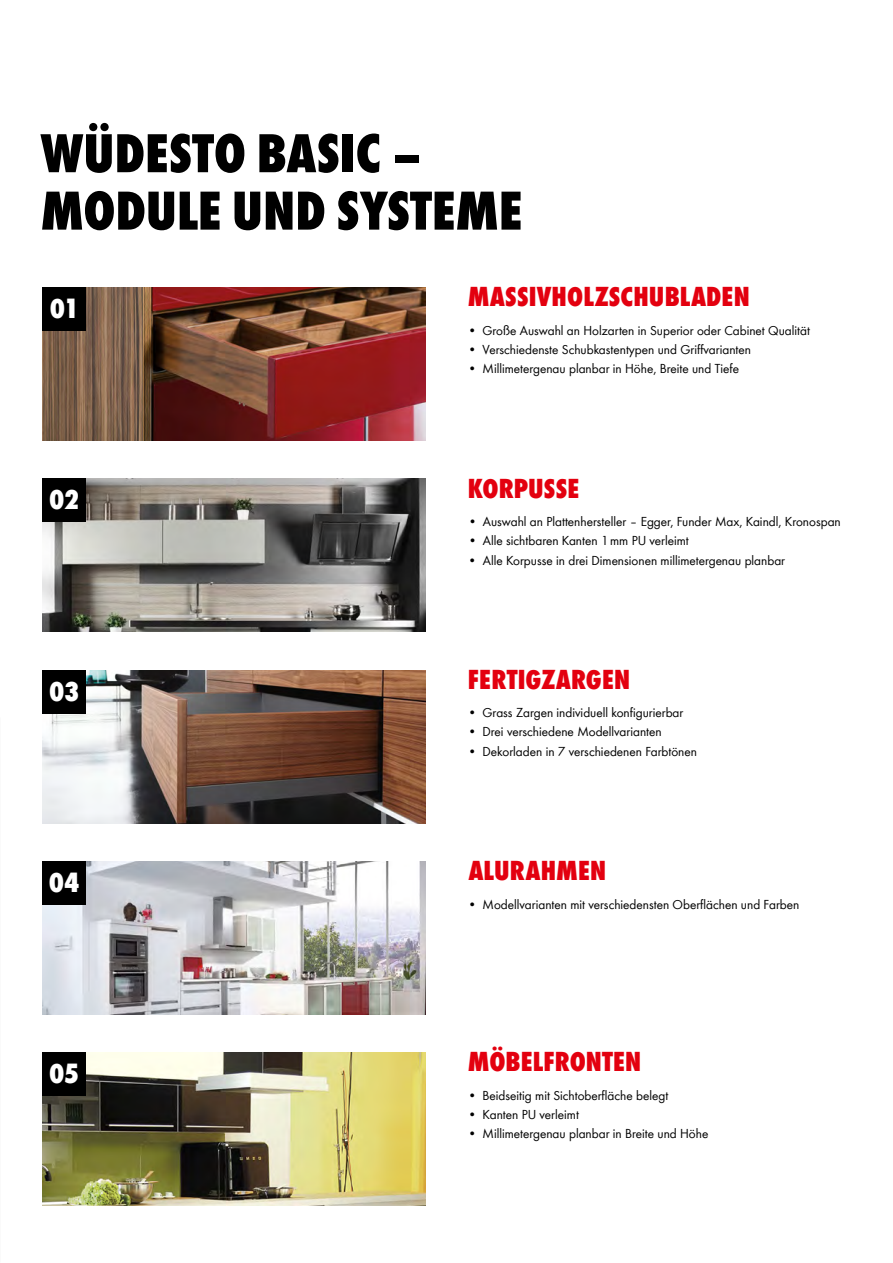
<style>
.page{position:relative;width:893px;height:1263px;background:#fff}
.page>*{position:absolute;margin:0;border:0;box-sizing:border-box;transform-origin:0 0}
.t1{font:800 condensed 57px/57.4px "Wuerth";color:#000}
.t2{font:800 condensed 28.8px "Wuerth";letter-spacing:-.02em;color:#fff}
.t3{font:800 condensed 28.5px "Wuerth";letter-spacing:.005em;color:#e3000f}
.t4{font:13.5px "Wuerth";color:#000}
</style>
<div class="page">
<img style="left:43px;top:287px;width:382px;height:153px">
<img style="left:43px;top:479px;width:382px;height:153px">
<img style="left:43px;top:861px;width:382px;height:153px">
<img style="left:43px;top:670px;width:382px;height:153px">
<img style="left:43px;top:1052px;width:382px;height:153px">
<div style="left:43px;top:287px;width:43px;height:43px;background:#000"></div>
<div style="left:43px;top:479px;width:43px;height:43px;background:#000"></div>
<div style="left:43px;top:670px;width:43px;height:43px;background:#000"></div>
<div style="left:43px;top:861px;width:43px;height:43px;background:#000"></div>
<div style="left:43px;top:1052px;width:43px;height:43px;background:#000"></div>
<h1 class="t1" style="left:40px;top:121px;width:483px">WÜDESTO BASIC –<br>MODULE UND SYSTEME</h1>
<h2 class="t2" style="left:50px;top:288px;width:30px">01</h2>
<h2 class="t2" style="left:49px;top:480px;width:32px">02</h2>
<h2 class="t2" style="left:49px;top:671px;width:32px">03</h2>
<h2 class="t2" style="left:49px;top:862px;width:32px">04</h2>
<h2 class="t2" style="left:49px;top:1053px;width:32px">05</h2>
<h3 class="t3" style="left:468px;top:276px;width:284px">MASSIVHOLZSCHUBLADEN</h3>
<p class="t4" style="left:468px;top:321px;width:344px">• Große Auswahl an Holzarten in Superior oder Cabinet Qualität</p>
<p class="t4" style="left:468px;top:340px;width:285px">• Verschiedenste Schubkastentypen und Griffvarianten</p>
<p class="t4" style="left:468px;top:359px;width:273px">• Millimetergenau planbar in Höhe, Breite und Tiefe</p>
<h3 class="t3" style="left:468px;top:468px;width:113px">KORPUSSE</h3>
<p class="t4" style="left:468px;top:513px;width:374px">• Auswahl an Plattenhersteller – Egger, Funder Max, Kaindl, Kronospan</p>
<p class="t4" style="left:468px;top:532px;width:222px">• Alle sichtbaren Kanten 1mm PU verleimt</p>
<p class="t4" style="left:468px;top:551px;width:319px">• Alle Korpusse in drei Dimensionen millimetergenau planbar</p>
<h3 class="t3" style="left:468px;top:659px;width:164px">FERTIGZARGEN</h3>
<p class="t4" style="left:468px;top:703px;width:217px">• Grass Zargen individuell konfigurierbar</p>
<p class="t4" style="left:468px;top:723px;width:196px">• Drei verschiedene Modellvarianten</p>
<p class="t4" style="left:468px;top:742px;width:231px">• Dekorladen in 7 verschiedenen Farbtönen</p>
<h3 class="t3" style="left:468px;top:851px;width:139px">ALURAHMEN</h3>
<p class="t4" style="left:468px;top:895px;width:333px">• Modellvarianten mit verschiedensten Oberflächen und Farben</p>
<h3 class="t3" style="left:468px;top:1041px;width:175px">MÖBELFRONTEN</h3>
<p class="t4" style="left:468px;top:1086px;width:202px">• Beidseitig mit Sichtoberfläche belegt</p>
<p class="t4" style="left:468px;top:1105px;width:113px">• Kanten PU verleimt</p>
<p class="t4" style="left:468px;top:1124px;width:242px">• Millimetergenau planbar in Breite und Höhe</p>
</div>
